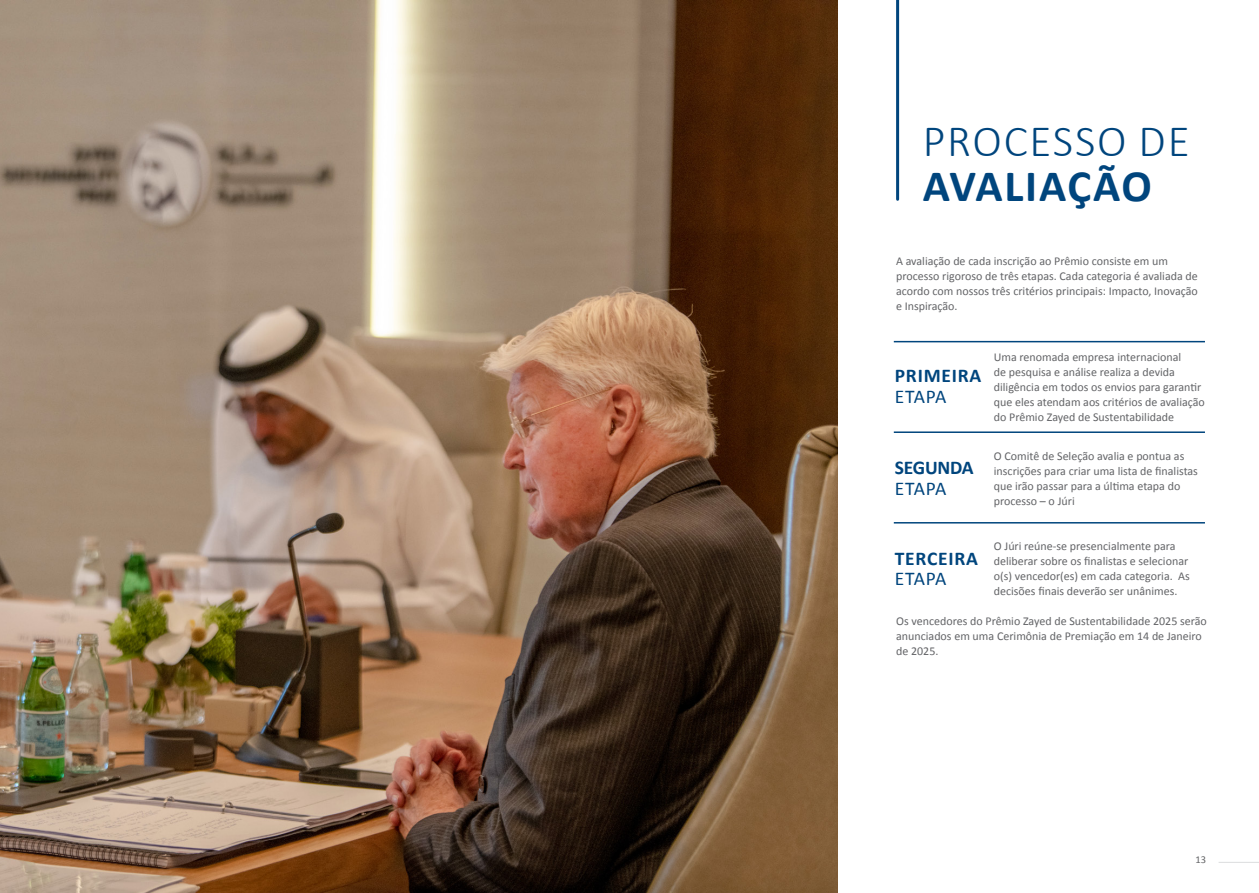
<style>
.page{position:relative;width:1259px;height:893px;background:#fff}
.page>*{position:absolute;margin:0;border:0;box-sizing:border-box;transform-origin:0 0}
.t1{font:300 45px "Calibri";letter-spacing:.04em;color:#00457d}
.t2{font:700 45px "Calibri";letter-spacing:.035em;color:#00457d}
.t3{font:700 19.5px "Calibri";letter-spacing:.04em;color:#00457d}
.t4{font:19.5px "Calibri";color:#00457d}
.t5{font:700 19.5px "Calibri";letter-spacing:-.01em;color:#00457d}
.t6{font:12px/15px "Calibri";color:#636467}
.t7{font:10.5px "Calibri";color:#636466}
</style>
<div class="page">
<hr style="left:1218px;top:862px;width:41px;height:1px;background:#dcddde">
<img style="left:0;top:0;width:838px;height:893px">
<hr style="left:894px;top:522px;width:311px;height:1px;background:#00457d">
<hr style="left:894px;top:341px;width:311px;height:1px;background:#00457d">
<hr style="left:894px;top:431px;width:311px;height:2px;background:#00457d">
<hr style="left:896px;top:0;width:3px;height:199px;background:#00457d">
<h1 class="t1" style="left:922px;top:113px;width:268px">PROCESSO DE</h1>
<h1 class="t2" style="left:922px;top:154px;width:231px">AVALIAÇÃO</h1>
<p class="t6" style="left:896px;top:253px;width:303px">A avaliação de cada inscrição ao Prêmio consiste em um processo rigoroso de três etapas. Cada categoria é avaliada de acordo com nossos três critérios principais: Impacto, Inovação e Inspiração.</p>
<h2 class="t3" style="left:895px;top:362px;width:88px">PRIMEIRA</h2>
<h2 class="t4" style="left:895px;top:383px;width:53px">ETAPA</h2>
<h2 class="t5" style="left:895px;top:454px;width:80px">SEGUNDA</h2>
<h2 class="t4" style="left:895px;top:475px;width:53px">ETAPA</h2>
<p class="t6" style="left:994px;top:350px;width:213px">Uma renomada empresa internacional<br>de pesquisa e análise realiza a devida diligência em todos os envios para garantir que eles atendam aos critérios de avaliação do Prêmio Zayed de Sustentabilidade</p>
<p class="t6" style="left:994px;top:448px;width:206px">O Comitê de Seleção avalia e pontua as inscrições para criar uma lista de finalistas que irão passar para a última etapa do processo – o Júri</p>
<h2 class="t3" style="left:895px;top:544px;width:85px">TERCEIRA</h2>
<h2 class="t4" style="left:895px;top:565px;width:53px">ETAPA</h2>
<p class="t6" style="left:994px;top:538px;width:197px">O Júri reúne-se presencialmente para deliberar sobre os finalistas e selecionar o(s) vencedor(es) em cada categoria. As decisões finais deverão ser unânimes.</p>
<p class="t6" style="left:896px;top:613px;width:312px">Os vencedores do Prêmio Zayed de Sustentabilidade 2025 serão anunciados em uma Cerimônia de Premiação em 14 de Janeiro de 2025.</p>
<p class="t7" style="left:1195px;top:852px;width:12px">13</p>
</div>
